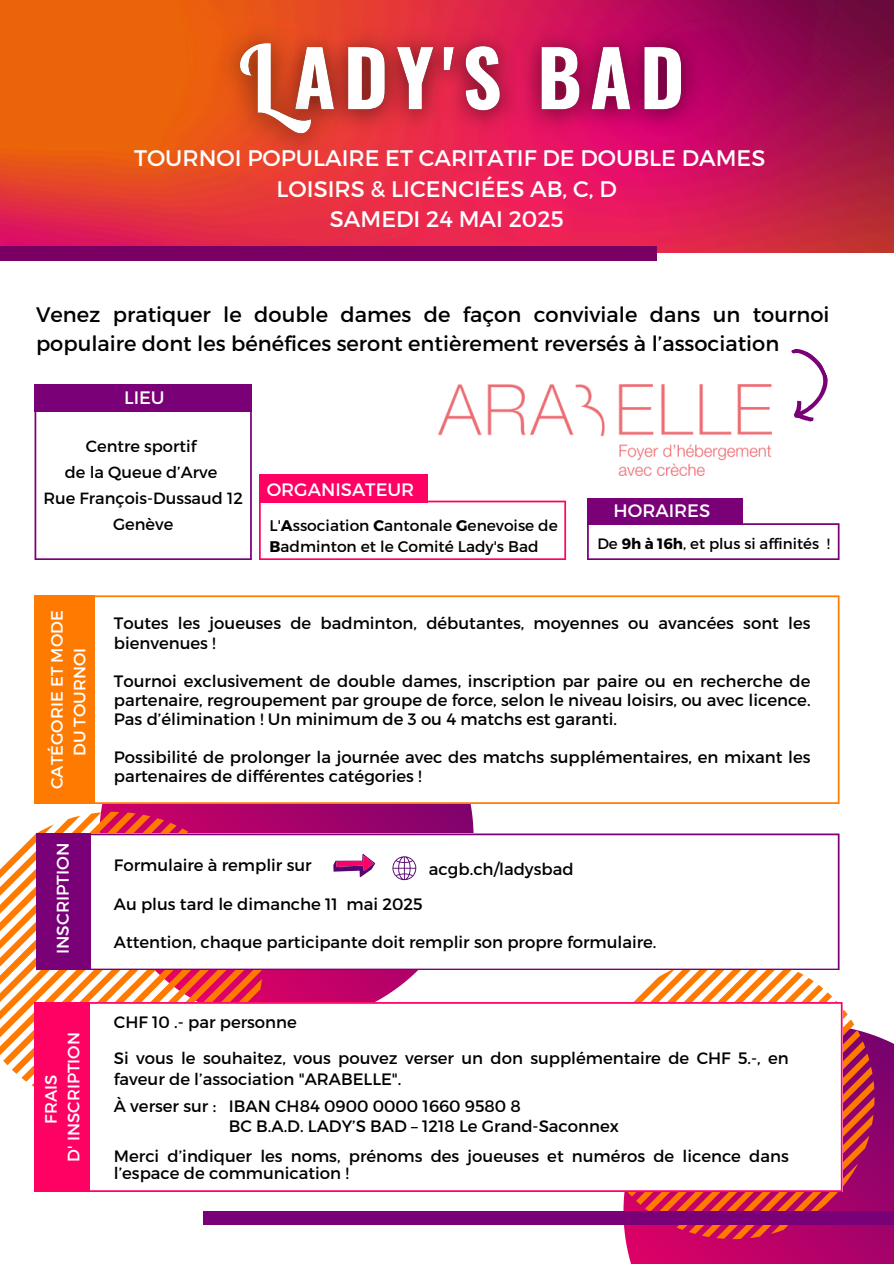
<style>
.page{position:relative;width:894px;height:1264px;background:#fff}
.page>*{position:absolute;margin:0;border:0;box-sizing:border-box;transform-origin:0 0}
.t1{font:22.5px/30.3px "Montserrat";color:#fff;text-align:center}
.t2{font:21px/29.2px "Montserrat";color:#000}
.t3{font:18px "Montserrat";color:#fff}
.t4{font:16.95px "Montserrat";color:#fff}
.t5{font:16.5px/19.2px "Montserrat";color:#000}
.t6{font:16.5px/22.5px "Montserrat";color:#fff;text-align:center}
.t7{font:16.2px/25.8px "Montserrat";color:#000;text-align:center}
.t8{font:15.45px/21px "Montserrat";color:#000}
.t9{font:15px "Montserrat";color:#000}
.s1{font-weight:700}
</style>
<div class="page">
<img style="left:0;top:0;width:893px;height:253px">
<svg style="left:101px;top:804px;width:372px;height:198px"></svg>
<svg style="left:0;top:811px;width:263px;height:298px"></svg>
<svg style="left:95px;top:595px;width:744px;height:209px"></svg>
<svg style="left:791px;top:349px;width:36px;height:73px"></svg>
<div style="left:35px;top:595px;width:60px;height:209px;background:#ff7a00"></div>
<svg style="left:625px;top:1035px;width:268px;height:228px;background:#ae046b"></svg>
<svg style="left:591px;top:956px;width:283px;height:283px"></svg>
<div style="left:203px;top:1211px;width:690px;height:13px;background:#790077"></div>
<svg style="left:90px;top:1002px;width:752px;height:189px"></svg>
<svg style="left:90px;top:833px;width:749px;height:137px"></svg>
<div style="left:36px;top:833px;width:54px;height:137px;background:#790077"></div>
<div style="left:35px;top:1002px;width:55px;height:189px;background:#ff0063"></div>
<svg style="left:333px;top:853px;width:42px;height:24px"></svg>
<svg style="left:392px;top:855px;width:24px;height:25px"></svg>
<img style="left:351px;top:15px;width:364px;height:132px">
<img style="left:142px;top:8px;width:209px;height:170px">
<div style="left:259px;top:474px;width:168px;height:28px;background:#ff0063"></div>
<svg style="left:259px;top:500px;width:307px;height:60px"></svg>
<div style="left:587px;top:498px;width:155px;height:26px;background:#790077"></div>
<svg style="left:587px;top:523px;width:252px;height:37px"></svg>
<svg style="left:35px;top:384px;width:217px;height:176px"></svg>
<img style="left:438px;top:384px;width:333px;height:91px">
<div style="left:0;top:246px;width:656px;height:14px;background:#790062"></div>
<h2 class="t1" style="left:134px;top:142px;width:632px">TOURNOI POPULAIRE ET CARITATIF DE DOUBLE DAMES<br>LOISIRS &amp; LICENCIÉES AB, C, D<br>SAMEDI 24 MAI 2025</h2>
<h3 class="t2" style="left:36px;top:299px;width:794px">Venez pratiquer le double dames de façon conviviale dans un tournoi populaire dont les bénéfices seront entièrement reversés à l’association</h3>
<h4 class="t3" style="left:124px;top:385px;width:42px">LIEU</h4>
<h5 class="t7" style="left:43px;top:433px;width:201px">Centre sportif<br>de la Queue d’Arve<br>Rue François-Dussaud 12<br>Genève</h5>
<h4 class="t3" style="left:266px;top:477px;width:149px">ORGANISATEUR</h4>
<p class="t8" style="left:269px;top:514px;width:290px">L'<span class="s1">A</span>ssociation <span class="s1">C</span>antonale <span class="s1">G</span>enevoise de<br><span class="s1">B</span>adminton et le Comité Lady's Bad</p>
<h4 class="t3" style="left:613px;top:498px;width:98px">HORAIRES</h4>
<p class="t9" style="left:597px;top:533px;width:234px">De <span class="s1">9h à 16h</span>, et plus si affinités !</p>
<h4 class="t6" style="left:45px;top:789px;width:180px;rotate:-90deg">CATÉGORIE ET MODE<br>DU TOURNOI</h4>
<h5 class="t5" style="left:114px;top:613px;width:698px">Toutes les joueuses de badminton, débutantes, moyennes ou avancées sont les bienvenues !</h5>
<h5 class="t5" style="left:114px;top:670px;width:698px;text-align:justify">Tournoi exclusivement de double dames, inscription par paire ou en recherche de partenaire, regroupement par groupe de force, selon le niveau loisirs, ou avec licence.<br>Pas d’élimination ! Un minimum de 3 ou 4 matchs est garanti.</h5>
<h5 class="t5" style="left:114px;top:747px;width:698px">Possibilité de prolonger la journée avec des matchs supplémentaires, en mixant les partenaires de différentes catégories !</h5>
<h4 class="t4" style="left:52px;top:954px;width:113px;rotate:-90deg">INSCRIPTION</h4>
<h4 class="t6" style="left:39px;top:1161px;width:131px;rotate:-90deg">FRAIS<br>D' INSCRIPTION</h4>
<h5 class="t5" style="left:114px;top:855px;width:199px">Formulaire à remplir sur</h5>
<h5 class="t5" style="left:114px;top:893px;width:310px">Au plus tard le dimanche 11 mai 2025</h5>
<h5 class="t5" style="left:114px;top:931px;width:544px">Attention, chaque participante doit remplir son propre formulaire.</h5>
<h5 class="t5" style="left:429px;top:858px;width:146px">acgb.ch/ladysbad</h5>
<h5 class="t5" style="left:114px;top:1011px;width:184px">CHF 10 .- par personne</h5>
<h5 class="t5" style="left:114px;top:1046px;width:676px;line-height:21.3px">Si vous le souhaitez, vous pouvez verser un don supplémentaire de CHF 5.-, en faveur de l’association "ARABELLE".</h5>
<h5 class="t5" style="left:229px;top:1095px;width:391px;line-height:20.2px;text-indent:-115px">À verser sur : IBAN CH84 0900 0000 1660 9580 8<br>BC B.A.D. LADY’S BAD – 1218 Le Grand-Saconnex</h5>
<h5 class="t5" style="left:114px;top:1146px;width:676px;line-height:16.8px">Merci d’indiquer les noms, prénoms des joueuses et numéros de licence dans l’espace de communication !</h5>
</div>
